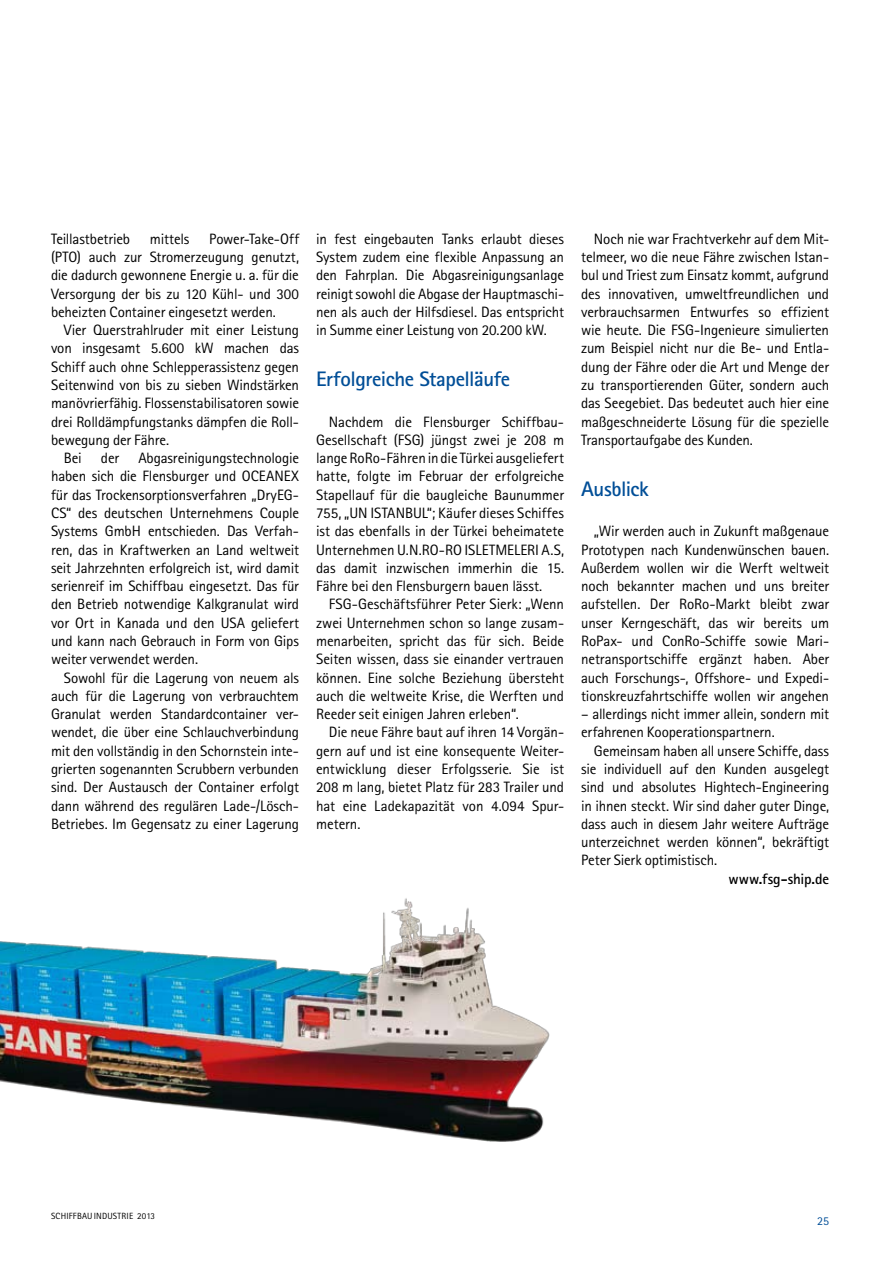
<style>
.page{position:relative;width:893px;height:1263px;background:#fff}
.page>*{position:absolute;margin:0;border:0;box-sizing:border-box;transform-origin:0 0}
.t1{font:700 21px "Rotis Sans Serif Std";letter-spacing:-.02em;color:#004e97}
.t2{font:15px/18.3px "Rotis Sans Serif Std";letter-spacing:-.01em;color:#000;text-align:justify}
.t3{font:700 15px "Rotis Sans Serif Std";letter-spacing:-.005em;color:#000}
.t4{font:12px "Rotis Sans Serif Std";color:#004e97}
.t5{font:9px "Rotis Sans Serif Std";letter-spacing:.02em;color:#000}
</style>
<div class="page">
<img style="left:0;top:898px;width:550px;height:244px">
<p class="t2" style="left:51px;top:229px;width:250px;text-indent:158px">Power-Take-Off (PTO) auch zur Stromerzeugung genutzt, die dadurch gewonnene Energie u. a. für die Versorgung der bis zu 120 Kühl- und 300 beheizten Container eingesetzt werden.</p>
<p class="t2" style="left:64px;top:321px;width:237px">Vier Querstrahlruder mit einer Leistung</p>
<p class="t2" style="left:51px;top:339px;width:249px">von insgesamt 5.600 kW machen das</p>
<p class="t2" style="left:51px;top:357px;width:250px">Schiff auch ohne Schlepperassistenz gegen</p>
<p class="t2" style="left:51px;top:376px;width:250px">Seitenwind von bis zu sieben Windstärken</p>
<p class="t2" style="left:51px;top:394px;width:249px">manövrierfähig. Flossenstabilisatoren sowie</p>
<p class="t2" style="left:51px;top:412px;width:250px">drei Rolldämpfungstanks dämpfen die Roll-</p>
<p class="t2" style="left:51px;top:430px;width:120px">bewegung der Fähre.</p>
<p class="t2" style="left:64px;top:449px;width:19px">Bei</p>
<p class="t2" style="left:101px;top:449px;width:20px">der</p>
<p class="t2" style="left:51px;top:229px;width:81px">Teillastbetrieb</p>
<p class="t2" style="left:150px;top:229px;width:41px">mittels</p>
<p class="t2" style="left:51px;top:449px;width:250px;text-indent:87px">Abgasreinigungstechnologie haben sich die Flensburger und OCEANEX für das Trockensorptionsverfahren „DryEG-CS“ des deutschen Unternehmens Couple Systems GmbH entschieden. Das Verfah&shy;ren, das in Kraftwerken an Land weltweit seit Jahrzehnten erfolgreich ist, wird damit serienreif im Schiffbau eingesetzt. Das für den Betrieb notwendige Kalkgranulat wird vor Ort in Kanada und den USA geliefert und kann nach Gebrauch in Form von Gips weiter verwendet werden.</p>
<p class="t2" style="left:51px;top:668px;width:250px;text-indent:13px">Sowohl für die Lagerung von neuem als auch für die Lagerung von verbrauchtem Granulat werden Standardcontainer ver&shy;wendet, die über eine Schlauchverbindung mit den vollständig in den Schornstein inte&shy;grierten sogenannten Scrubbern verbunden sind. Der Austausch der Container erfolgt dann während des regulären Lade-/Lösch-Betriebes. Im Gegensatz zu einer Lagerung</p>
<p class="t2" style="left:316px;top:229px;width:250px">in fest eingebauten Tanks erlaubt dieses System zudem eine flexible Anpassung an den Fahrplan. Die Abgasreinigungsanlage reinigt sowohl die Abgase der Hauptmaschi&shy;nen als auch der Hilfsdiesel. Das entspricht in Summe einer Leistung von 20.200 kW.</p>
<h1 class="t1" style="left:316px;top:366px;width:196px">Erfolgreiche Stapelläufe</h1>
<p class="t2" style="left:316px;top:412px;width:250px;text-indent:13px">Nachdem die Flensburger Schiffbau-Gesellschaft (FSG) jüngst zwei je 208 m lange RoRo-Fähren in die Türkei ausgeliefert hatte, folgte im Februar der erfolgreiche Stapellauf für die baugleiche Baunummer 755, „UN ISTANBUL“; Käufer dieses Schiffes ist das ebenfalls in der Türkei beheimatete Unternehmen U.N.RO-RO ISLETMELERI A.S, das damit inzwischen immerhin die 15.<br>Fähre bei den Flensburgern bauen lässt.</p>
<p class="t2" style="left:316px;top:595px;width:250px;text-indent:13px">FSG-Geschäftsführer Peter Sierk: „Wenn zwei Unternehmen schon so lange zusam&shy;menarbeiten, spricht das für sich. Beide Seiten wissen, dass sie einander vertrauen können. Eine solche Beziehung übersteht auch die weltweite Krise, die Werften und Reeder seit einigen Jahren erleben“.</p>
<p class="t2" style="left:316px;top:723px;width:250px;text-indent:13px">Die neue Fähre baut auf ihren 14 Vorgän&shy;gern auf und ist eine konsequente Weiter&shy;entwicklung dieser Erfolgsserie. Sie ist 208 m lang, bietet Platz für 283 Trailer und hat eine Ladekapazität von 4.094 Spur&shy;metern.</p>
<p class="t2" style="left:581px;top:229px;width:250px;text-indent:13px">Noch nie war Frachtverkehr auf dem Mit&shy;telmeer, wo die neue Fähre zwischen Istan&shy;bul und Triest zum Einsatz kommt, aufgrund des innovativen, umweltfreundlichen und verbrauchsarmen Entwurfes so effizient wie heute. Die FSG-Ingenieure simulierten zum Beispiel nicht nur die Be- und Entla&shy;dung der Fähre oder die Art und Menge der zu transportierenden Güter, sondern auch das Seegebiet. Das bedeutet auch hier eine maßgeschneiderte Lösung für die spezielle Transportaufgabe des Kunden.</p>
<h1 class="t1" style="left:581px;top:475px;width:69px">Ausblick</h1>
<p class="t2" style="left:581px;top:522px;width:250px;text-indent:13px">„Wir werden auch in Zukunft maßgenaue Prototypen nach Kundenwünschen bauen.<br>Außerdem wollen wir die Werft weltweit noch bekannter machen und uns breiter aufstellen. Der RoRo-Markt bleibt zwar unser Kerngeschäft, das wir bereits um RoPax- und ConRo-Schiffe sowie Mari&shy;netransportschiffe ergänzt haben. Aber auch Forschungs-, Offshore- und Expedi&shy;tionskreuzfahrtschiffe wollen wir angehen</p>
<p class="t2" style="left:581px;top:705px;width:250px">– allerdings nicht immer allein, sondern mit erfahrenen Kooperationspartnern.</p>
<p class="t2" style="left:581px;top:741px;width:250px;text-indent:13px">Gemeinsam haben all unsere Schiffe, dass sie individuell auf den Kunden ausgelegt sind und absolutes Hightech-Engineering in ihnen steckt. Wir sind daher guter Dinge, dass auch in diesem Jahr weitere Aufträge unterzeichnet werden können“, bekräftigt Peter Sierk optimistisch.</p>
<p class="t3" style="left:729px;top:869px;width:102px">www.fsg-ship.de</p>
<p class="t5" style="left:51px;top:1211px;width:106px">SCHIFFBAUINDUSTRIE 2013</p>
<p class="t4" style="left:817px;top:1213px;width:14px">25</p>
</div>
